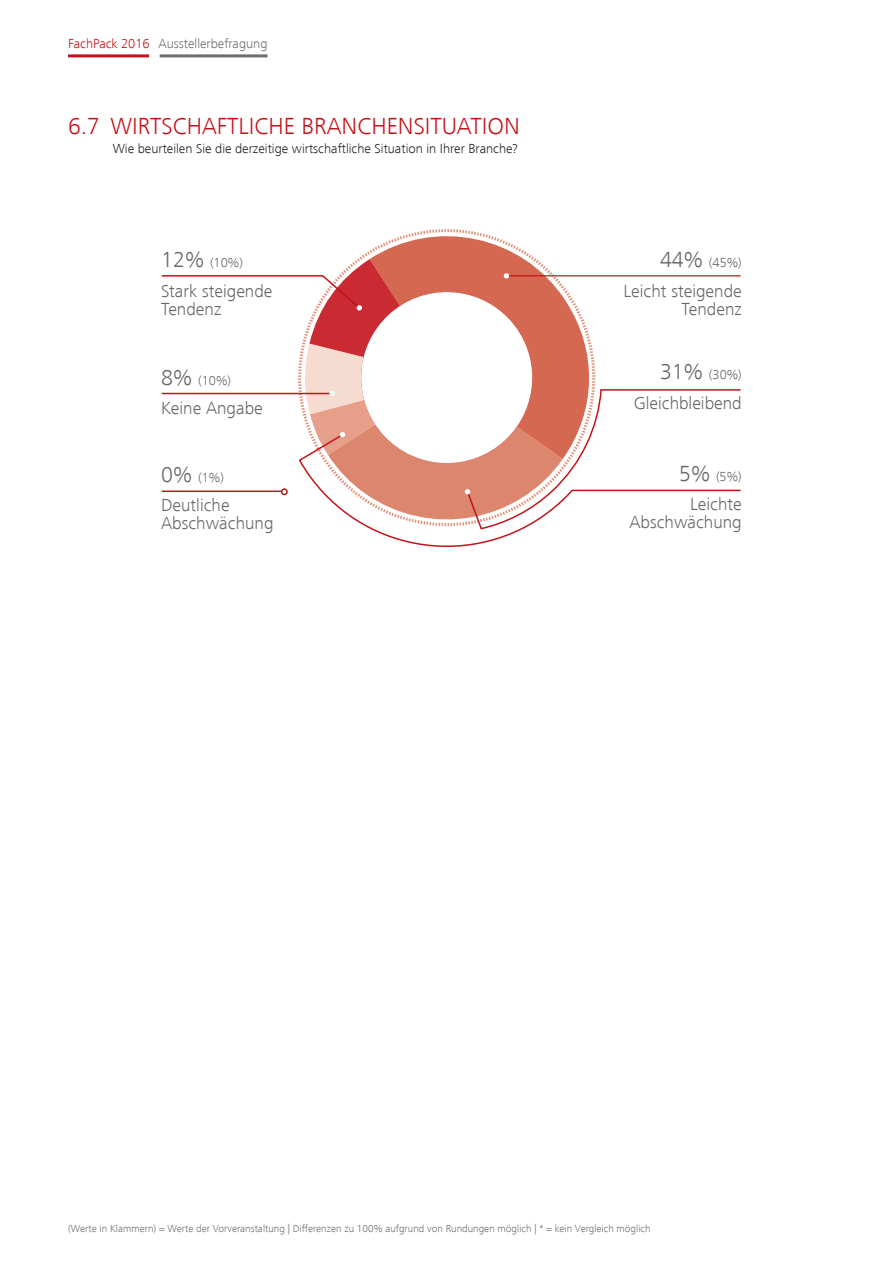
<style>
.page{position:relative;width:893px;height:1263px;background:#fff}
.page>*{position:absolute;margin:0;border:0;box-sizing:border-box;transform-origin:0 0}
.Headline_Ribera_grün{font:300 24px "Frutiger Next LT";color:#c4121a}
.t1{font:300 18px/18px "Frutiger Next LT";color:#656868}
.Fließtext_FrutigerNe{font:300 13.5px "Frutiger Next LT";color:#231f20}
.t2{font:300 13.5px "Frutiger Next LT";color:#656868}
.t3{font:300 13.5px "Frutiger Next LT";color:#6c6d70}
.t4{font:300 13.5px "Frutiger Next LT";color:#c4121a}
.t5{font:300 10.5px "Frutiger Next LT";color:#6c6d70}
.s1{font-size:22.5px}
</style>
<div class="page">
<hr style="left:160px;top:54px;width:107px;height:3px;background:#6c6d70">
<hr style="left:68px;top:54px;width:81px;height:3px;background:#c4121a">
<svg style="left:370px;top:236px;width:166px;height:23px;fill:#d56851"></svg>
<svg style="left:373px;top:489px;width:368px;height:58px"></svg>
<hr style="left:600px;top:389px;width:140px;height:2px;background:#c4121a">
<hr style="left:506px;top:275px;width:234px;height:1px;background:#c4121a">
<svg style="left:161px;top:259px;width:442px;height:271px"></svg>
<div style="left:281px;top:488px;width:7px;height:7px;border:2px solid #c4121a;border-radius:50%"></div>
<p class="t4" style="left:68px;top:36px;width:83px">FachPack 2016</p>
<p class="t3" style="left:158px;top:36px;width:111px">Ausstellerbefragung</p>
<p class="Headline_Ribera_grün" style="left:68px;top:113px;width:453px">6.7 WIRTSCHAFTLICHE BRANCHENSITUATION</p>
<p class="Fließtext_FrutigerNe" style="left:113px;top:141px;width:407px">Wie beurteilen Sie die derzeitige wirtschaftliche Situation in Ihrer Branche?</p>
<p class="t2" style="left:161px;top:255px;width:83px"><span class="s1">12%</span> (10%)</p>
<p class="t1" style="left:161px;top:282px;width:113px">Stark steigende<br>Tendenz</p>
<p class="t2" style="left:161px;top:373px;width:71px"><span class="s1">8%</span> (10%)</p>
<p class="t1" style="left:161px;top:399px;width:103px">Keine Angabe</p>
<p class="t2" style="left:161px;top:470px;width:64px"><span class="s1">0%</span> (1%)</p>
<p class="t1" style="left:161px;top:496px;width:114px">Deutliche<br>Abschwächung</p>
<p class="t2" style="left:660px;top:255px;width:83px"><span class="s1">44%</span> (45%)</p>
<p class="t1" style="left:624px;top:282px;width:120px;text-align:right">Leicht steigende<br>Tendenz</p>
<p class="t2" style="left:660px;top:367px;width:83px"><span class="s1">31%</span> (30%)</p>
<p class="t1" style="left:634px;top:394px;width:109px">Gleichbleibend</p>
<p class="t2" style="left:679px;top:469px;width:64px"><span class="s1">5%</span> (5%)</p>
<p class="t1" style="left:629px;top:495px;width:114px;text-align:right">Leichte<br>Abschwächung</p>
<p class="t5" style="left:68px;top:1223px;width:584px">(Werte in Klammern) = Werte der Vorveranstaltung | Differenzen zu 100% aufgrund von Rundungen möglich | * = kein Vergleich möglich</p>
</div>
